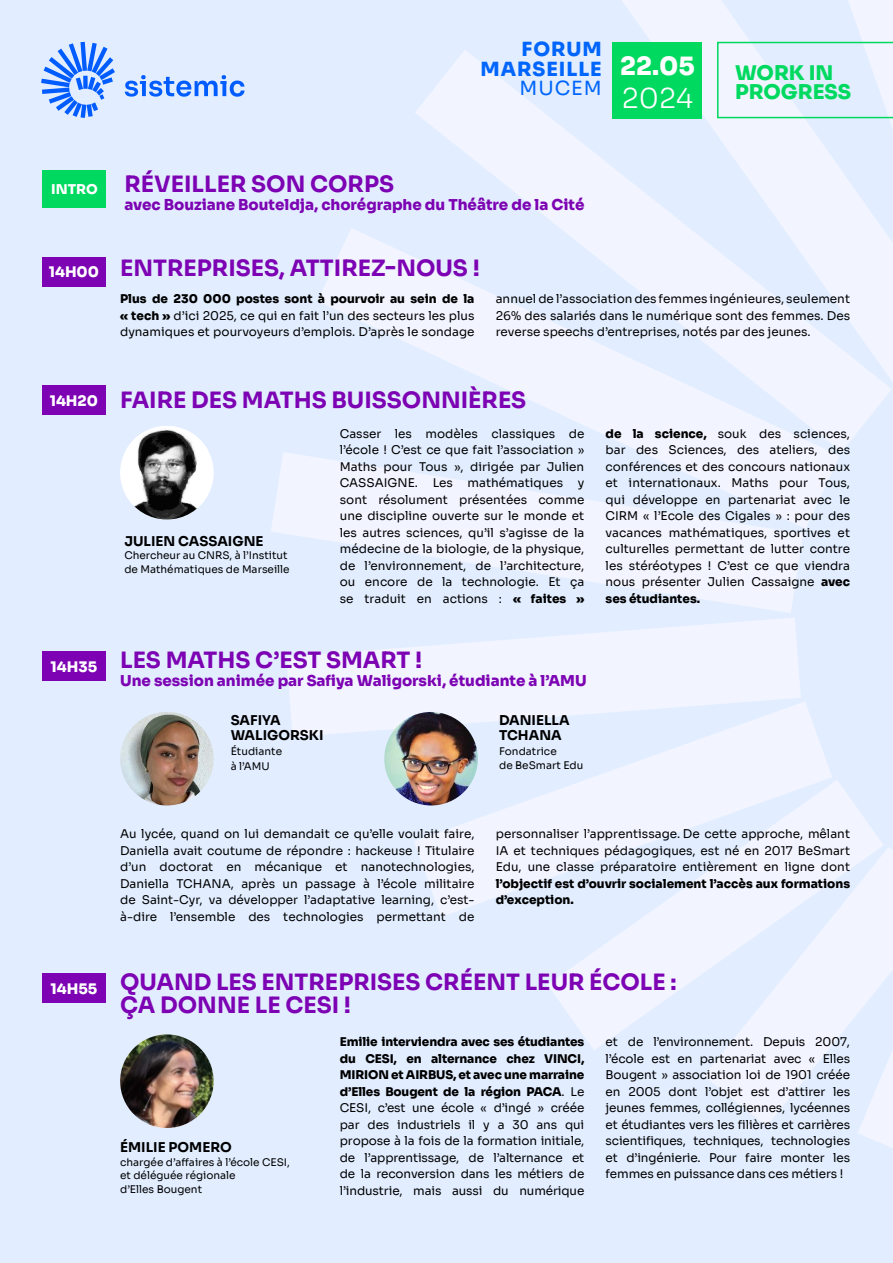
<style>
.page{position:relative;width:893px;height:1263px;background:#e2eeff}
.page>*{position:absolute;margin:0;border:0;box-sizing:border-box;transform-origin:0 0}
.t1{font:300 27.45px "Sora";color:#fff}
.t2{font:800 25.2px "Sora";color:#fff}
.t3{font:700 22.5px "Sora";color:#7c02b3}
.t4{font:800 20.25px "Sora";color:#00d95f}
.t5{font:800 19.5px "Sora";letter-spacing:.05em;color:#0065fc}
.t6{font:19.5px "Sora";letter-spacing:.05em;color:#0065fc}
.t7{font:800 15px "Sora";color:#7c02b3}
.t8{font:800 14.55px "Sora";color:#fff}
.t9{font:700 13.5px/15px "Sora";color:#000}
.t10{font:800 13.5px "Sora";color:#fff}
.t11{font:12px/16.5px "Sora";color:#000;text-align:justify}
.t12{font:10.5px/13.5px "Sora";color:#000}
.s1{font-weight:800}
</style>
<div class="page">
<svg style="left:858px;top:1126px;width:35px;height:22px"></svg>
<svg style="left:704px;top:847px;width:189px;height:279px"></svg>
<svg style="left:548px;top:780px;width:336px;height:270px;fill:#f2f5ff"></svg>
<svg style="left:414px;top:702px;width:418px;height:215px;fill:#f2f5ff"></svg>
<svg style="left:287px;top:618px;width:514px;height:119px;fill:#f2f5ff"></svg>
<svg style="left:271px;top:452px;width:532px;height:161px;fill:#f2f5ff"></svg>
<svg style="left:317px;top:228px;width:522px;height:301px;fill:#ecf2ff"></svg>
<svg style="left:415px;top:50px;width:476px;height:402px;fill:#f0f4ff"></svg>
<svg style="left:621px;top:0;width:272px;height:383px;fill:#f2f5ff"></svg>
<div style="left:43px;top:386px;width:63px;height:29px;background:#7c02b3"></div>
<div style="left:43px;top:974px;width:63px;height:29px;background:#7c02b3"></div>
<div style="left:43px;top:257px;width:63px;height:29px;background:#7c02b3"></div>
<svg style="left:125px;top:75px;width:120px;height:22px"></svg>
<svg style="left:41px;top:42px;width:74px;height:76px"></svg>
<div style="left:120px;top:426px;width:94px;height:93px;background:#fff;border-radius:50%"></div>
<img style="left:126px;top:426px;width:81px;height:93px">
<img style="left:120px;top:1034px;width:94px;height:94px;border-radius:47px">
<div style="left:43px;top:652px;width:63px;height:29px;background:#7c02b3"></div>
<img style="left:120px;top:712px;width:94px;height:93px;border-radius:47px">
<img style="left:384px;top:712px;width:94px;height:93px;border-radius:47px">
<div style="left:43px;top:170px;width:63px;height:38px;background:#00d95f"></div>
<div style="left:613px;top:42px;width:89px;height:76px;background:#00d95f"></div>
<svg style="left:717px;top:0;width:176px;height:130px"></svg>
<p class="t5" style="left:522px;top:33px;width:82px">FORUM</p>
<p class="t5" style="left:481px;top:52px;width:123px">MARSEILLE</p>
<p class="t6" style="left:519px;top:72px;width:84px">MUCEM</p>
<p class="t2" style="left:620px;top:44px;width:76px">22.05</p>
<p class="t1" style="left:622px;top:76px;width:73px">2024</p>
<p class="t4" style="left:735px;top:55px;width:100px">WORK IN</p>
<p class="t4" style="left:735px;top:75px;width:118px">PROGRESS</p>
<p class="t10" style="left:51px;top:177px;width:48px">INTRO</p>
<p class="t8" style="left:49px;top:260px;width:52px">14H00</p>
<p class="t8" style="left:50px;top:388px;width:50px">14H20</p>
<p class="t3" style="left:124px;top:165px;width:271px">RÉVEILLER SON CORPS</p>
<p class="t7" style="left:124px;top:192px;width:462px">avec Bouziane Bouteldja, chorégraphe du Théâtre de la Cité</p>
<p class="t3" style="left:120px;top:249px;width:361px">ENTREPRISES, ATTIREZ-NOUS !</p>
<p class="t11" style="left:120px;top:290px;width:356px"><span class="s1">Plus de 230 000 postes sont à pourvoir au sein de la « tech »</span> d’ici 2025, ce qui en fait l’un des secteurs les plus dynamiques et pourvoyeurs d’emplois. D’après le sondage</p>
<p class="t11" style="left:496px;top:290px;width:356px">annuel de l’association des femmes ingénieures, seulement 26% des salariés dans le numérique sont des femmes. Des reverse speechs d’entreprises, notés par des jeunes.</p>
<p class="t3" style="left:120px;top:381px;width:408px">FAIRE DES MATHS BUISSONNIÈRES</p>
<p class="t9" style="left:124px;top:532px;width:141px">JULIEN CASSAIGNE</p>
<p class="t12" style="left:124px;top:548px;width:165px">Chercheur au CNRS, à l’Institut</p>
<p class="t12" style="left:124px;top:561px;width:167px">de Mathématiques de Marseille</p>
<p class="t11" style="left:340px;top:424px;width:246px">Casser les modèles classiques de l’école ! C’est ce que fait l’association » Maths pour Tous », dirigée par Julien CASSAIGNE. Les mathématiques y sont résolument présentées comme une discipline ouverte sur le monde et les autres sciences, qu’il s’agisse de la médecine de la biologie, de la physique, de l’environnement, de l’architecture, ou encore de la technologie. Et ça se traduit en actions : <span class="s1">« faites »</span></p>
<p class="t11" style="left:606px;top:424px;width:246px"><span class="s1">de la science,</span> souk des sciences, bar des Sciences, des ateliers, des conférences et des concours nationaux et internationaux. Maths pour Tous, qui développe en partenariat avec le CIRM « l’Ecole des Cigales » : pour des vacances mathématiques, sportives et culturelles permettant de lutter contre les stéréotypes ! C’est ce que viendra nous présenter Julien Cassaigne <span class="s1">avec ses étudiantes.</span></p>
<p class="t8" style="left:51px;top:654px;width:48px">14H35</p>
<p class="t3" style="left:120px;top:641px;width:304px">LES MATHS C’EST SMART !</p>
<p class="t7" style="left:120px;top:668px;width:468px">Une session animée par Safiya Waligorski, étudiante à l’AMU</p>
<p class="t9" style="left:231px;top:711px;width:94px">SAFIYA<br>WALIGORSKI</p>
<p class="t12" style="left:231px;top:743px;width:53px">Étudiante</p>
<p class="t12" style="left:231px;top:758px;width:41px">à l’AMU</p>
<p class="t9" style="left:499px;top:711px;width:72px">DANIELLA<br>TCHANA</p>
<p class="t12" style="left:499px;top:743px;width:59px">Fondatrice</p>
<p class="t12" style="left:499px;top:757px;width:86px">de BeSmart Edu</p>
<p class="t8" style="left:51px;top:976px;width:48px">14H55</p>
<p class="t11" style="left:120px;top:825px;width:356px">Au lycée, quand on lui demandait ce qu’elle voulait faire, Daniella avait coutume de répondre : hackeuse ! Titulaire d’un doctorat en mécanique et nanotechnologies, Daniella TCHANA, après un passage à l’école militaire de Saint-Cyr, va développer l’adaptative learning, c’est&shy;à-dire l’ensemble des technologies permettant de</p>
<p class="t11" style="left:496px;top:825px;width:356px">personnaliser l’apprentissage. De cette approche, mêlant IA et techniques pédagogiques, est né en 2017 BeSmart Edu, une classe préparatoire entièrement en ligne dont <span class="s1">l’objectif est d’ouvrir socialement l’accès aux formations d’exception.</span></p>
<p class="t3" style="left:120px;top:963px;width:558px">QUAND LES ENTREPRISES CRÉENT LEUR ÉCOLE :</p>
<p class="t3" style="left:120px;top:986px;width:232px">ÇA DONNE LE CESI !</p>
<p class="t9" style="left:120px;top:1139px;width:113px">ÉMILIE POMERO</p>
<p class="t12" style="left:120px;top:1154px;width:171px">chargée d’affaires à l’école CESI, et déléguée régionale</p>
<p class="t12" style="left:120px;top:1181px;width:84px">d’Elles Bougent</p>
<p class="t11" style="left:340px;top:1032px;width:246px"><span class="s1">Emilie interviendra avec ses étudiantes du CESI, en alternance chez VINCI, MIRION et AIRBUS, et avec une marraine d’Elles Bougent de la région PACA</span>. Le CESI, c’est une école « d’ingé » créée par des industriels il y a 30 ans qui propose à la fois de la formation initiale, de l’apprentissage, de l’alternance et de la reconversion dans les métiers de l’industrie, mais aussi du numérique</p>
<p class="t11" style="left:606px;top:1032px;width:246px">et de l’environnement. Depuis 2007, l’école est en partenariat avec « Elles Bougent » association loi de 1901 créée en 2005 dont l’objet est d’attirer les jeunes femmes, collégiennes, lycéennes et étudiantes vers les filières et carrières scientifiques, techniques, technologies et d’ingénierie. Pour faire monter les femmes en puissance dans ces métiers !</p>
</div>
